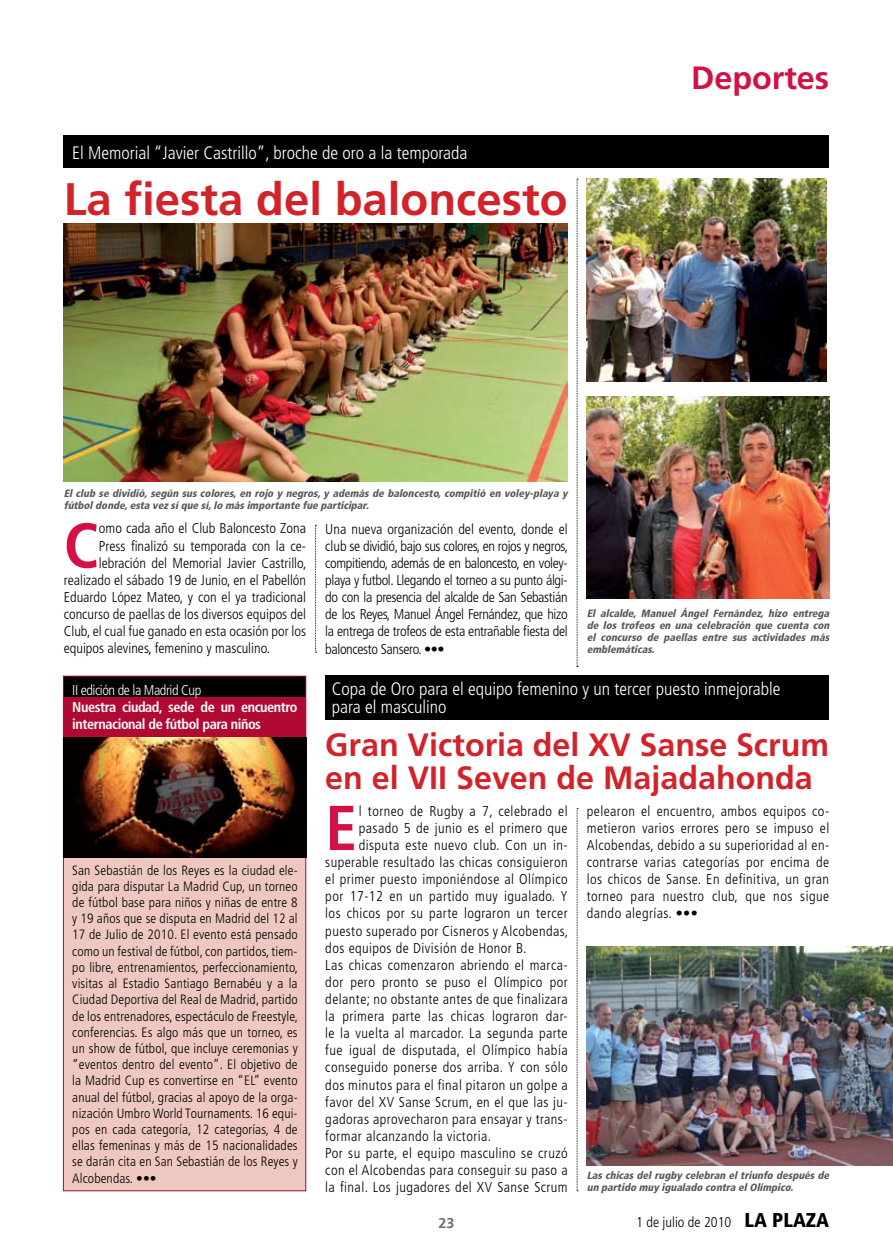
<style>
.page{position:relative;width:893px;height:1255px;background:#fff}
.page>*{position:absolute;margin:0;border:0;box-sizing:border-box;transform-origin:0 0}
.t1{font:700 condensed 63.3px "Frutiger";color:#d31145}
.t2{font:700 45.6px "Frutiger";color:#d2232a}
.t3{font:700 32.25px/33px "Frutiger";color:#d2232a}
.t4{font:700 32.25px "Frutiger";color:#d31145}
.t5{font:300 condensed 18px/18px "Frutiger";color:#fff}
.t6{font:300 condensed 14.25px/17.1px "Frutiger";letter-spacing:.03em;color:#000;text-align:justify}
.t7{font:300 condensed 14.25px "Frutiger";color:#000}
.t8{font:700 condensed 14.25px/17.1px "Frutiger";letter-spacing:-.03em;color:#fff}
.t9{font:300 condensed 14.25px "Frutiger";letter-spacing:-.03em;color:#fff}
.t10{font:700 14.25px "Frutiger";color:#6d6f71}
.t11{font:300 condensed 13.5px/16.2px "Frutiger";letter-spacing:.01em;color:#000;text-align:justify}
.t12{font:italic 900 condensed 10.5px/12px "Frutiger";color:#58595b}
.s1{font-weight:900;font-size:19.95px}
</style>
<div class="page">
<div style="left:325px;top:675px;width:504px;height:44px;background:#000"></div>
<div style="left:325px;top:676px;width:504px;height:44px;background:#000"></div>
<div style="left:64px;top:676px;width:242px;height:22px;background:#000"></div>
<div style="left:64px;top:135px;width:765px;height:33px;background:#000"></div>
<img style="left:64px;top:223px;width:504px;height:258px">
<img style="left:587px;top:179px;width:239px;height:203px">
<img style="left:587px;top:397px;width:242px;height:201px">
<div style="left:64px;top:697px;width:242px;height:62px;background:#b00a32"></div>
<div style="left:64px;top:829px;width:242px;height:362px;background:#edc7c0"></div>
<div style="left:63px;top:675px;width:243px;height:516px;border:1px solid #b00a32"></div>
<img style="left:587px;top:946px;width:306px;height:219px">
<svg style="left:315px;top:525px;width:2px;height:127px"></svg>
<svg style="left:577px;top:179px;width:1px;height:488px"></svg>
<svg style="left:577px;top:808px;width:1px;height:383px"></svg>
<img style="left:64px;top:737px;width:242px;height:120px">
<p class="t5" style="left:72px;top:144px;width:397px">El Memorial “Javier Castrillo”, broche de oro a la temporada</p>
<h2 class="t2" style="left:64px;top:172px;width:505px">La fiesta del baloncesto</h2>
<h3 class="t4" style="left:691px;top:59px;width:139px">Deportes</h3>
<p class="t12" style="left:64px;top:487px;width:508px">El club se dividió,según sus colores,en rojo y negros,y además de baloncesto,compitió en voley-playa y fútboldonde,esta vezsíque sí,lo másimportante fue participar.</p>
<h1 class="t1" style="left:64px;top:508px;width:37px">C</h1>
<p class="t7" style="left:99px;top:520px;width:209px">omo cada año el Club Baloncesto Zona</p>
<p class="t7" style="left:99px;top:537px;width:209px">Press finalizó su temporada con la ce-</p>
<p class="t7" style="left:99px;top:554px;width:209px">lebración del Memorial Javier Castrillo,</p>
<p class="t7" style="left:64px;top:571px;width:244px">realizado el sábado 19 de Junio, en el Pabellón</p>
<p class="t7" style="left:64px;top:589px;width:244px">Eduardo López Mateo, y con el ya tradicional</p>
<p class="t7" style="left:64px;top:606px;width:244px">concurso de paellas de los diversos equipos del</p>
<p class="t7" style="left:64px;top:623px;width:244px">Club, el cual fue ganado en esta ocasión por los</p>
<p class="t7" style="left:64px;top:640px;width:208px">equipos alevines, femenino y masculino.</p>
<p class="t6" style="left:325px;top:520px;width:244px">Una nueva organización del evento, donde el club se dividió, bajo sus colores, en rojos y negros, compitiendo, además de en baloncesto, en voley&shy;playa y futbol. Llegando el torneo a su punto álgi&shy;do con la presencia del alcalde de San Sebastián de los Reyes, Manuel Ángel Fernández, que hizo la entrega de trofeos de esta entrañable fiesta del baloncesto Sansero. •••</p>
<p class="t12" style="left:587px;top:607px;width:247px;text-align:justify">El alcalde, Manuel Ángel Fernández, hizo entrega de los trofeos en una celebración que cuenta con el concurso de paellas entre sus actividades más emblemáticas.</p>
<p class="t9" style="left:72px;top:682px;width:130px">II edición de la Madrid Cup</p>
<p class="t8" style="left:72px;top:698px;width:227px">Nuestra ciudad, sede de un encuentro internacional de fútbol para niños</p>
<p class="t11" style="left:72px;top:862px;width:227px">San Sebastián de los Reyes es la ciudad ele&shy;gida para disputar La Madrid Cup, un torneo de fútbol base para niños y niñas de entre 8 y 19 años que se disputa en Madrid del 12 al 17 de Julio de 2010. El evento está pensado como un festival de fútbol, con partidos, tiem&shy;po libre, entrenamientos, perfeccionamiento, visitas al Estadio Santiago Bernabéu y a la Ciudad Deportiva del Real de Madrid, partido de los entrenadores, espectáculo de Freestyle, conferencias. Es algo más que un torneo, es un show de fútbol, que incluye ceremonias y “eventos dentro del evento”. El objetivo de la Madrid Cup es convertirse en “EL” evento anual del fútbol, gracias al apoyo de la orga&shy;nización Umbro World Tournaments. 16 equi&shy;pos en cada categoría, 12 categorías, 4 de ellas femeninas y más de 15 nacionalidades se darán cita en San Sebastián de los Reyes y Alcobendas. •••</p>
<p class="t5" style="left:332px;top:679px;width:450px">Copa de Oro para el equipo femenino y un tercer puesto inmejorable para el masculino</p>
<h3 class="t3" style="left:325px;top:728px;width:505px">Gran Victoria del XV Sanse Scrum en el VII Seven de Majadahonda</h3>
<h1 class="t1" style="left:325px;top:790px;width:33px">E</h1>
<p class="t6" style="left:359px;top:802px;width:210px">l torneo de Rugby a 7, celebrado el</p>
<p class="t6" style="left:587px;top:802px;width:244px">pelearon el encuentro, ambos equipos co&shy;metieron varios errores pero se impuso el Alcobendas, debido a su superioridad al en&shy;contrarse varias categorías por encima de los chicos de Sanse. En definitiva, un gran torneo para nuestro club, que nos sigue dando alegrías. •••</p>
<p class="t6" style="left:359px;top:819px;width:210px">pasado 5 de junio es el primero que</p>
<p class="t6" style="left:359px;top:836px;width:210px">disputa este nuevo club. Con un in-</p>
<p class="t6" style="left:325px;top:853px;width:244px">superable resultado las chicas consiguieron</p>
<p class="t6" style="left:325px;top:870px;width:244px">el primer puesto imponiéndose al Olímpico</p>
<p class="t6" style="left:325px;top:888px;width:244px">por 17-12 en un partido muy igualado. Y</p>
<p class="t6" style="left:325px;top:905px;width:244px">los chicos por su parte lograron un tercer</p>
<p class="t6" style="left:325px;top:922px;width:244px">puesto superado por Cisneros y Alcobendas,</p>
<p class="t6" style="left:325px;top:939px;width:203px">dos equipos de División de Honor B.</p>
<p class="t6" style="left:325px;top:956px;width:244px">Las chicas comenzaron abriendo el marca-</p>
<p class="t6" style="left:325px;top:973px;width:244px">dor pero pronto se puso el Olímpico por</p>
<p class="t6" style="left:325px;top:990px;width:244px">delante; no obstante antes de que finalizara</p>
<p class="t6" style="left:325px;top:1007px;width:244px">la primera parte las chicas lograron dar-</p>
<p class="t6" style="left:325px;top:1024px;width:244px">le la vuelta al marcador. La segunda parte</p>
<p class="t6" style="left:325px;top:1041px;width:244px">fue igual de disputada, el Olímpico había</p>
<p class="t6" style="left:325px;top:1059px;width:244px">conseguido ponerse dos arriba. Y con sólo</p>
<p class="t6" style="left:325px;top:1076px;width:244px">dos minutos para el final pitaron un golpe a</p>
<p class="t6" style="left:325px;top:1093px;width:244px">favor del XV Sanse Scrum, en el que las ju-</p>
<p class="t6" style="left:325px;top:1110px;width:244px">gadoras aprovecharon para ensayar y trans-</p>
<p class="t6" style="left:325px;top:1127px;width:167px">formar alcanzando la victoria.</p>
<p class="t6" style="left:325px;top:1144px;width:244px">Por su parte, el equipo masculino se cruzó</p>
<p class="t6" style="left:325px;top:1161px;width:244px">con el Alcobendas para conseguir su paso a</p>
<p class="t6" style="left:325px;top:1178px;width:244px">la final. Los jugadores del XV Sanse Scrum</p>
<p class="t12" style="left:587px;top:1169px;width:247px">Laschicasdelrugby celebran eltriunfo despuésde un partido muy igualado contra elOlímpico.</p>
<p class="t10" style="left:439px;top:1214px;width:17px">23</p>
<p class="t7" style="left:636px;top:1214px;width:194px">1 de julio de 2010 <span class="s1">LA PLAZA</span></p>
</div>
